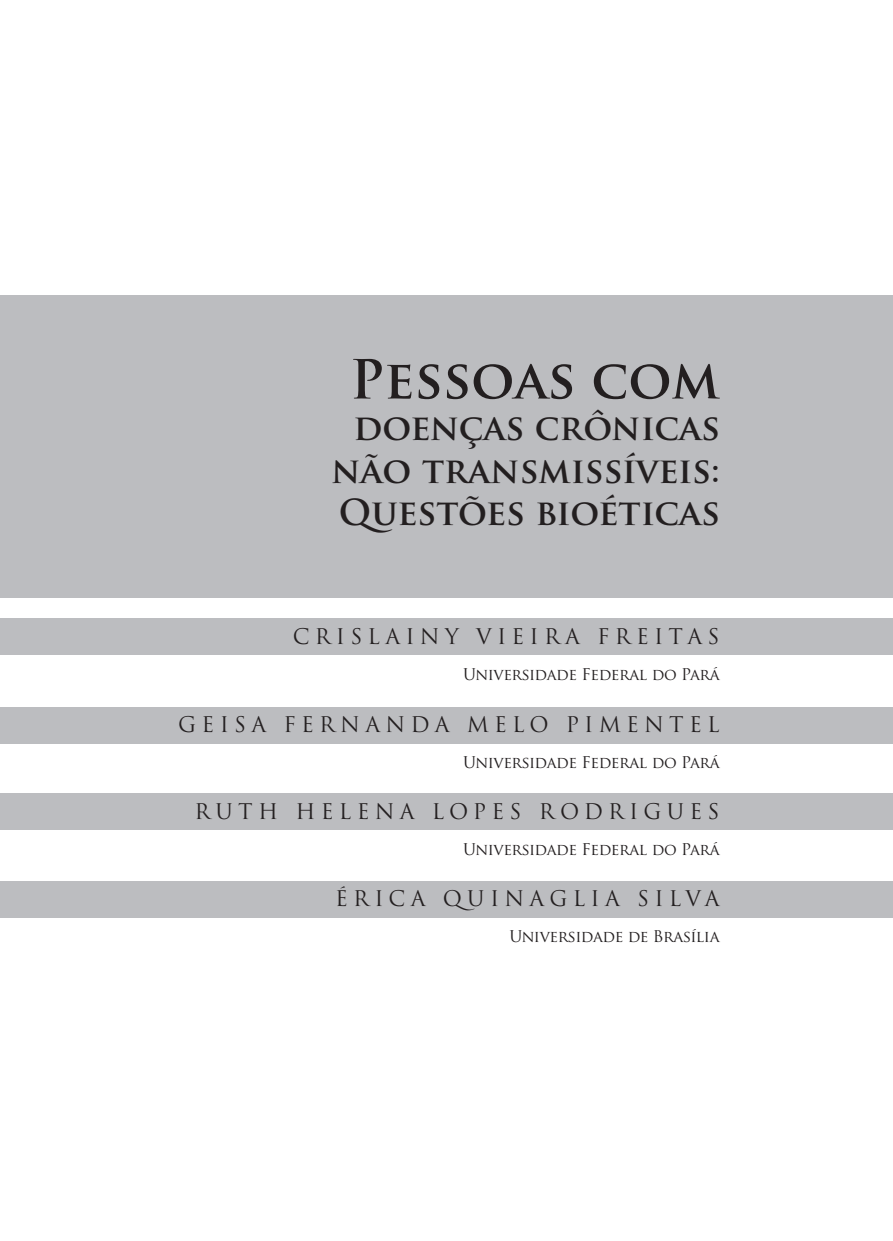
<style>
.page{position:relative;width:893px;height:1241px;background:#fff}
.page>*{position:absolute;margin:0;border:0;box-sizing:border-box;transform-origin:0 0}
.t1{font:700 52.5px "Trajan Pro";color:#231f20}
.t2{font:700 35px "Trajan Pro";color:#231f20}
.t3{font:21px "Trajan Pro";letter-spacing:.25em;color:#231f20}
.t4{font:15.75px "Trajan Pro";letter-spacing:-.025em;color:#231f20}
</style>
<div class="page">
<div style="left:0;top:296px;width:893px;height:302px;background:#bcbdc0"></div>
<div style="left:0;top:618px;width:893px;height:37px;background:#bcbdc0"></div>
<div style="left:0;top:880px;width:893px;height:36px;background:#bcbdc0"></div>
<div style="left:0;top:793px;width:893px;height:36px;background:#bcbdc0"></div>
<div style="left:0;top:706px;width:893px;height:37px;background:#bcbdc0"></div>
<p class="t1" style="left:350px;top:346px;width:372px">Pessoas com</p>
<p class="t2" style="left:353px;top:406px;width:368px">doenças crônicas</p>
<p class="t2" style="left:331px;top:448px;width:390px">não transmissíveis:</p>
<p class="t2" style="left:339px;top:490px;width:383px">Questões bioéticas</p>
<p class="t3" style="left:293px;top:623px;width:428px">CRISLAINY VIEIRA FREITAS</p>
<p class="t4" style="left:463px;top:664px;width:258px">Universidade Federal do Pará</p>
<p class="t3" style="left:178px;top:711px;width:543px">GEISA FERNANDA MELO PIMENTEL</p>
<p class="t4" style="left:463px;top:752px;width:258px">Universidade Federal do Pará</p>
<p class="t3" style="left:194px;top:797px;width:527px">RUTH HELENA LOPES RODRIGUES</p>
<p class="t4" style="left:463px;top:839px;width:258px">Universidade Federal do Pará</p>
<p class="t3" style="left:335px;top:884px;width:386px">ÉRICA QUINAGLIA SILVA</p>
<p class="t4" style="left:509px;top:926px;width:212px">Universidade de Brasília</p>
</div>
